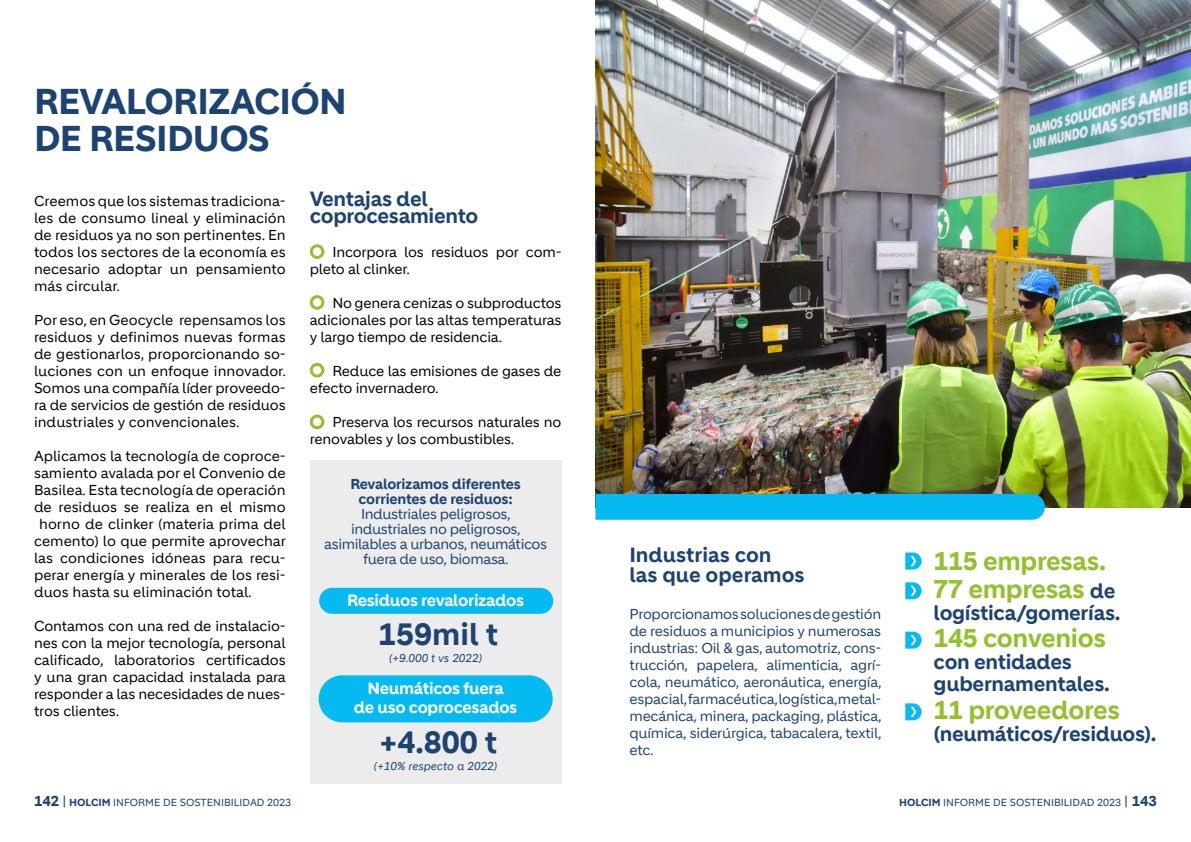
<style>
.page{position:relative;width:1191px;height:842px;background:#fff}
.page>*{position:absolute;margin:0;border:0;box-sizing:border-box;transform-origin:0 0}
.t1{font:700 35px/37px "Holcim";letter-spacing:-.02em;color:#1d4370}
.t2{font:700 30px "Holcim";color:#1e4370}
.t3{font:700 25px/27.7px "Holcim";letter-spacing:-.015em;color:#93c02e}
.t4{font:700 20px/17px "Holcim";letter-spacing:-.015em;color:#1d4370}
.t5{font:700 16px/19.2px "Holcim";letter-spacing:-.02em;color:#fff;text-align:center}
.t6{font:14px/17px "Holcim";letter-spacing:-.005em;color:#000;text-align:justify}
.t7{font:14px/17px "Holcim";letter-spacing:-.03em;color:#1d4370;text-align:center}
.t8{font:700 14px/15px "Holcim";letter-spacing:-.015em;color:#1d4370;text-align:center}
.t9{font:italic 11px "Holcim";color:#1d4370}
.t10{font:10px "Holcim";color:#1d4370}
.s1{font-size:20px;color:#1d4370}
.s2{font-weight:700;font-size:14px}
.s3{font-size:14px}
.s4{font-weight:700}
</style>
<div class="page">
<div style="left:310px;top:461px;width:251px;height:323px;background:#ececec"></div>
<img style="left:595px;top:0;width:596px;height:507px">
<div style="left:318px;top:675px;width:234px;height:47px;background:#05baf0;border-radius:24px"></div>
<div style="left:595px;top:494px;width:450px;height:26px;background:#05baf0"></div>
<svg style="left:905px;top:582px;width:16px;height:17px"></svg>
<svg style="left:905px;top:552px;width:16px;height:17px"></svg>
<svg style="left:905px;top:632px;width:16px;height:17px"></svg>
<svg style="left:905px;top:703px;width:16px;height:17px"></svg>
<div style="left:310px;top:244px;width:14px;height:15px;border:3px solid #93c02e;border-radius:50%"></div>
<div style="left:310px;top:295px;width:14px;height:15px;border:3px solid #93c02e;border-radius:50%"></div>
<div style="left:310px;top:363px;width:14px;height:14px;border:3px solid #93c02e;border-radius:50%"></div>
<div style="left:310px;top:415px;width:14px;height:14px;border:3px solid #93c02e;border-radius:50%"></div>
<div style="left:319px;top:588px;width:234px;height:26px;background:#05baf0;border-radius:13px"></div>
<h1 class="t1" style="left:34px;top:84px;width:314px">REVALORIZACIÓN<br>DE RESIDUOS</h1>
<p class="t6" style="left:34px;top:193px;width:253px">Creemos que los sistemas tradiciona&shy;les de consumo lineal y eliminación de residuos ya no son pertinentes. En todos los sectores de la economía es necesario adoptar un pensamiento más circular.</p>
<p class="t6" style="left:34px;top:312px;width:254px">Por eso, en Geocycle repensamos los residuos y definimos nuevas formas de gestionarlos, proporcionando so&shy;luciones con un enfoque innovador.<br>Somos una compañía líder proveedo&shy;ra de servicios de gestión de residuos industriales y convencionales.</p>
<p class="t6" style="left:34px;top:448px;width:253px">Aplicamos la tecnología de coproce-</p>
<p class="t6" style="left:34px;top:465px;width:253px">samiento avalada por el Convenio de</p>
<p class="t6" style="left:34px;top:482px;width:253px">Basilea. Esta tecnología de operación</p>
<p class="t6" style="left:34px;top:499px;width:253px">de residuos se realiza en el mismo</p>
<p class="t6" style="left:39px;top:516px;width:248px">horno de clinker (materia prima del</p>
<p class="t6" style="left:34px;top:533px;width:253px">cemento) lo que permite aprovechar</p>
<p class="t6" style="left:34px;top:550px;width:253px">las condiciones idóneas para recu-</p>
<p class="t6" style="left:34px;top:567px;width:253px">perar energía y minerales de los resi-</p>
<p class="t6" style="left:34px;top:584px;width:219px">duos hasta su eliminación total.</p>
<p class="t6" style="left:34px;top:618px;width:253px">Contamos con una red de instalacio&shy;nes con la mejor tecnología, personal calificado, laboratorios certificados y una gran capacidad instalada para responder a las necesidades de nues&shy;tros clientes.</p>
<h3 class="t4" style="left:310px;top:191px;width:170px">Ventajas del coprocesamiento</h3>
<p class="t6" style="left:310px;top:244px;width:253px;text-indent:23px">Incorpora los residuos por com&shy;pleto al clinker.</p>
<p class="t6" style="left:310px;top:295px;width:253px;text-indent:23px">No genera cenizas o subproductos adicionales por las altas temperaturas y largo tiempo de residencia.</p>
<p class="t6" style="left:310px;top:363px;width:253px;text-indent:23px">Reduce las emisiones de gases de efecto invernadero.</p>
<p class="t6" style="left:310px;top:414px;width:253px;text-indent:23px">Preserva los recursos naturales no renovables y los combustibles.</p>
<p class="t8" style="left:350px;top:476px;width:172px">Revalorizamos diferentes corrientes de residuos:</p>
<p class="t7" style="left:324px;top:506px;width:224px;line-height:15px">Industriales peligrosos, industriales no peligrosos, asimilables a urbanos, neumáticos fuera de uso, biomasa.</p>
<p class="t5" style="left:347px;top:591px;width:179px">Residuos revalorizados</p>
<h2 class="t2" style="left:378px;top:616px;width:122px">159mil t</h2>
<p class="t9" style="left:389px;top:652px;width:94px">(+9.000 t vs 2022)</p>
<p class="t5" style="left:354px;top:679px;width:165px">Neumáticos fuera<br>de uso coprocesados</p>
<h2 class="t2" style="left:379px;top:725px;width:119px">+4.800 t</h2>
<p class="t9" style="left:374px;top:760px;width:125px">(+10% respecto a 2022)</p>
<h3 class="t4" style="left:629px;top:545px;width:177px;line-height:20px">Industrias con las que operamos</h3>
<p class="t7" style="left:629px;top:606px;width:254px;text-align:justify">Proporcionamos soluciones de gestión de residuos a municipios y numerosas industrias: Oil &amp; gas, automotriz, cons&shy;trucción, papelera, alimenticia, agrí&shy;cola, neumático, aeronáutica, energía, espacial, farmacéutica, logística, metal&shy;mecánica, minera, packaging, plástica, química, siderúrgica, tabacalera, textil, etc.</p>
<h3 class="t3" style="left:933px;top:547px;width:183px">115 empresas.<br>77 empresas <span class="s1">de</span></h3>
<h3 class="t4" style="left:933px;top:604px;width:188px">logística/gomerías.</h3>
<h3 class="t3" style="left:933px;top:625px;width:174px">145 convenios</h3>
<h3 class="t4" style="left:933px;top:651px;width:178px;line-height:22px">con entidades gubernamentales.</h3>
<h3 class="t3" style="left:933px;top:696px;width:188px">11 proveedores</h3>
<h3 class="t4" style="left:933px;top:725px;width:224px">(neumáticos/residuos).</h3>
<p class="t10" style="left:34px;top:797px;width:259px"><span class="s2">142</span> <span class="s3">|</span> <span class="s4">HOLCIM</span> INFORME DE SOSTENIBILIDAD 2023</p>
<p class="t10" style="left:899px;top:797px;width:259px"><span class="s4">HOLCIM</span> INFORME DE SOSTENIBILIDAD 2023 <span class="s3">|</span> <span class="s2">143</span></p>
</div>
